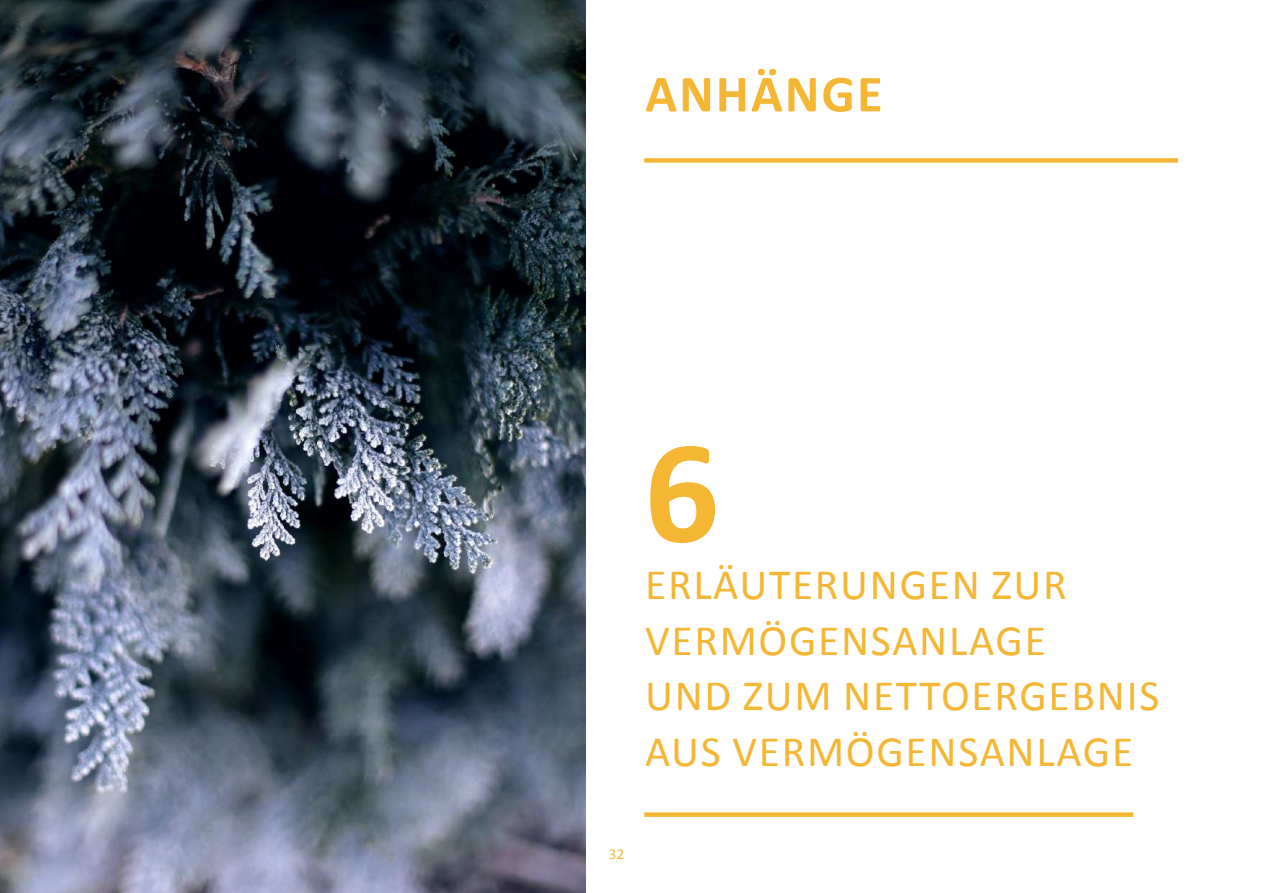
<style>
.page{position:relative;width:1263px;height:893px;background:#fff}
.page>*{position:absolute;margin:0;border:0;box-sizing:border-box;transform-origin:0 0}
.t1{font:700 148.5px "Calibri";color:#f4b633}
.t2{font:700 52.5px "Calibri";letter-spacing:.04em;color:#f4b633}
.t3{font:43.5px/55.5px "Calibri";letter-spacing:.04em;color:#f4b633}
.t4{font:15px "Calibri";color:#f4b633}
</style>
<div class="page">
<div style="left:644px;top:812px;width:489px;height:5px;background:#f4b633"></div>
<div style="left:644px;top:158px;width:534px;height:5px;background:#f4b633"></div>
<img style="left:0;top:0;width:585px;height:893px">
<p class="t2" style="left:645px;top:57px;width:239px">ANHÄNGE</p>
<h1 class="t1" style="left:644px;top:387px;width:77px">6</h1>
<p class="t3" style="left:645px;top:556px;width:516px">ERLÄUTERUNGEN ZUR<br>VERMÖGENSANLAGE<br>UND ZUM NETTOERGEBNIS<br>AUS VERMÖGENSANLAGE</p>
<p class="t4" style="left:609px;top:843px;width:17px">32</p>
</div>
